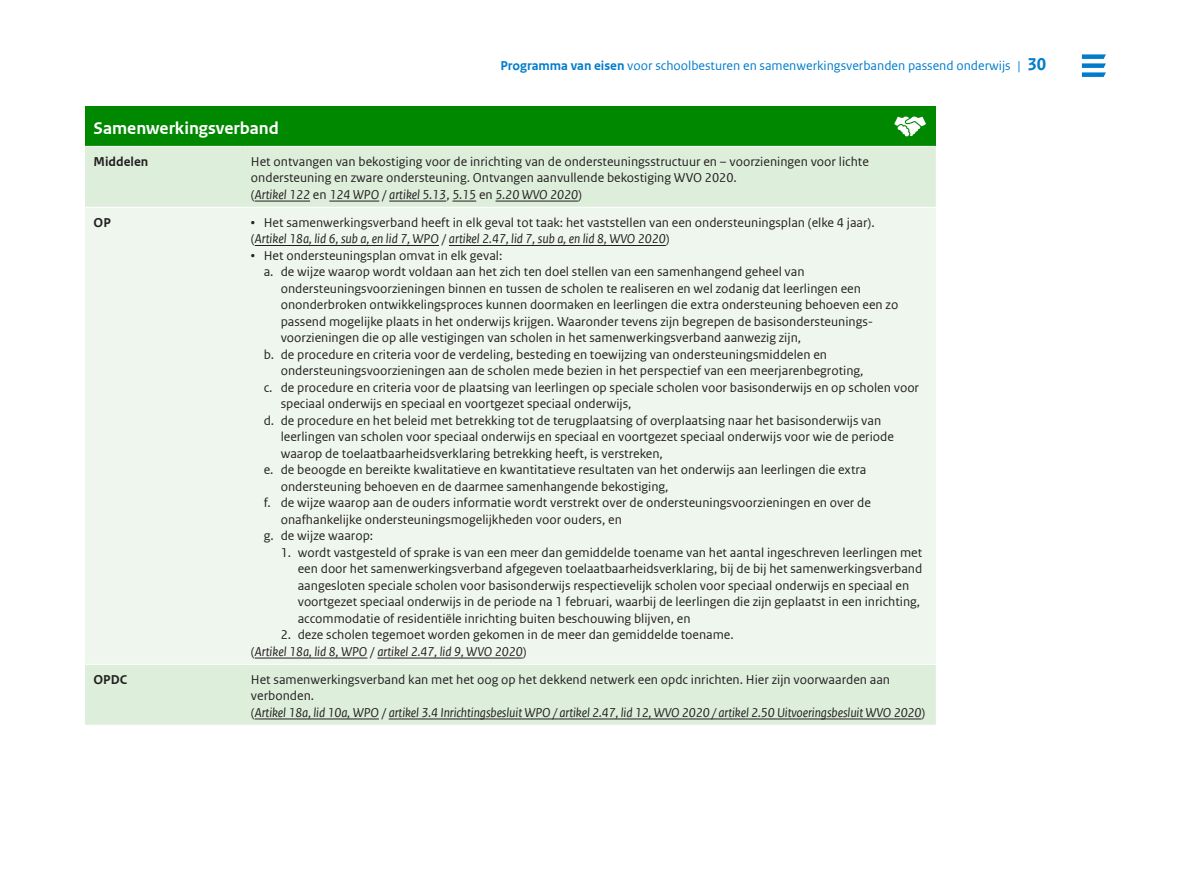
<style>
.page{position:relative;width:1191px;height:893px;background:#fff}
.page>*{position:absolute;margin:0;border:0;box-sizing:border-box;transform-origin:0 0}
.H4_Tabel_kop{font:700 18px "Rijksoverheid Sans Web Text";color:#fff}
.P_Tabel_body{font:13.5px/16.5px "Rijksoverheid Sans Web Text";color:#231f20}
.P_Tabel_body-2{font:italic 13.5px "Rijksoverheid Sans Web Text";letter-spacing:-.005em;color:#231f20}
.t1{font:13.5px "Rijksoverheid Sans Web Text";color:#007ccb}
.P_Tabel_kopjes_links{font:700 13.5px "Rijksoverheid Sans Web Text";color:#231f20}
.s1{font-weight:700}
.s2{font-weight:700;font-size:18px}
.s3{font-style:normal}
.s4{font-size:14.85px}
</style>
<div class="page">
<svg style="left:1082px;top:54px;width:24px;height:23px"></svg>
<div style="left:85px;top:106px;width:850px;height:40px;background:#080"></div>
<div style="left:85px;top:147px;width:850px;height:578px;background:#ddeedb"></div>
<div style="left:85px;top:208px;width:850px;height:456px;background:#eef6ed"></div>
<hr style="left:85px;top:207px;width:157px;height:1px;background:#fff">
<hr style="left:242px;top:207px;width:693px;height:1px;background:#fff">
<hr style="left:85px;top:664px;width:157px;height:1px;background:#fff">
<hr style="left:242px;top:664px;width:693px;height:1px;background:#fff">
<hr style="left:255px;top:201px;width:55px;height:1px;background:#231f20">
<hr style="left:329px;top:201px;width:50px;height:1px;background:#231f20">
<hr style="left:389px;top:201px;width:57px;height:1px;background:#231f20">
<svg style="left:452px;top:201px;width:24px;height:1px"></svg>
<hr style="left:495px;top:201px;width:83px;height:1px;background:#231f20">
<hr style="left:255px;top:245px;width:184px;height:1px;background:#231f20">
<hr style="left:449px;top:245px;width:217px;height:1px;background:#231f20">
<hr style="left:255px;top:658px;width:112px;height:1px;background:#231f20">
<hr style="left:377px;top:658px;width:146px;height:1px;background:#231f20">
<hr style="left:255px;top:719px;width:124px;height:1px;background:#231f20">
<hr style="left:389px;top:719px;width:532px;height:1px;background:#231f20">
<svg style="left:894px;top:116px;width:32px;height:21px"></svg>
<p class="t1" style="left:500px;top:58px;width:547px"><span class="s1">Programma van eisen</span> voor schoolbesturen en samenwerkingsverbanden passend onderwijs | <span class="s2">30</span></p>
<h4 class="H4_Tabel_kop" style="left:94px;top:118px;width:187px">Samenwerkingsverband</h4>
<p class="P_Tabel_kopjes_links" style="left:94px;top:154px;width:56px">Middelen</p>
<p class="P_Tabel_body" style="left:251px;top:153px;width:619px">Het ontvangen van bekostiging voor de inrichting van de ondersteuningsstructuur en – voorzieningen voor lichte ondersteuning en zware ondersteuning. Ontvangen aanvullende bekostiging WVO 2020.</p>
<p class="P_Tabel_body-2" style="left:251px;top:187px;width:333px"><span class="s3">(</span>Artikel 122 <span class="s3">en</span> 124 WPO <span class="s3">/</span> artikel 5.13<span class="s3">,</span> 5.15 <span class="s3">en</span> 5.20 WVO 2020<span class="s3">)</span></p>
<p class="P_Tabel_kopjes_links" style="left:94px;top:215px;width:19px">OP</p>
<p class="P_Tabel_body" style="left:251px;top:214px;width:625px"><span class="s4">•</span> Het samenwerkingsverband heeft in elk geval tot taak: het vaststellen van een ondersteuningsplan (elke 4 jaar).</p>
<p class="P_Tabel_body-2" style="left:251px;top:231px;width:420px"><span class="s3">(</span>Artikel 18a, lid 6, sub a, en lid 7, WPO <span class="s3">/</span> artikel 2.47, lid 7, sub a, en lid 8, WVO 2020<span class="s3">)</span></p>
<p class="P_Tabel_body" style="left:251px;top:247px;width:253px"><span class="s4">•</span> Het ondersteuningsplan omvat in elk geval:</p>
<p class="P_Tabel_body" style="left:281px;top:264px;width:619px;text-indent:-17px">a. de wijze waarop wordt voldaan aan het zich ten doel stellen van een samenhangend geheel van ondersteuningsvoorzieningen binnen en tussen de scholen te realiseren en wel zodanig dat leerlingen een ononderbroken ontwikkelingsproces kunnen doormaken en leerlingen die extra ondersteuning behoeven een zo passend mogelijke plaats in het onderwijs krijgen. Waaronder tevens zijn begrepen de basisondersteunings&shy;voorzieningen die op alle vestigingen van scholen in het samenwerkingsverband aanwezig zijn,</p>
<p class="P_Tabel_body" style="left:281px;top:346px;width:584px;text-indent:-17px">b. de procedure en criteria voor de verdeling, besteding en toewijzing van ondersteuningsmiddelen en ondersteuningsvoorzieningen aan de scholen mede bezien in het perspectief van een meerjarenbegroting,</p>
<p class="P_Tabel_body" style="left:281px;top:379px;width:640px;text-indent:-17px">c. de procedure en criteria voor de plaatsing van leerlingen op speciale scholen voor basisonderwijs en op scholen voor speciaal onderwijs en speciaal en voortgezet speciaal onderwijs,</p>
<p class="P_Tabel_body" style="left:281px;top:412px;width:615px;text-indent:-17px">d. de procedure en het beleid met betrekking tot de terugplaatsing of overplaatsing naar het basisonderwijs van leerlingen van scholen voor speciaal onderwijs en speciaal en voortgezet speciaal onderwijs voor wie de periode waarop de toelaatbaarheidsverklaring betrekking heeft, is verstreken,</p>
<p class="P_Tabel_body" style="left:281px;top:462px;width:587px;text-indent:-17px">e. de beoogde en bereikte kwalitatieve en kwantitatieve resultaten van het onderwijs aan leerlingen die extra ondersteuning behoeven en de daarmee samenhangende bekostiging,</p>
<p class="P_Tabel_body" style="left:281px;top:495px;width:591px;text-indent:-17px">f. de wijze waarop aan de ouders informatie wordt verstrekt over de ondersteuningsvoorzieningen en over de onafhankelijke ondersteuningsmogelijkheden voor ouders, en</p>
<p class="P_Tabel_body" style="left:264px;top:528px;width:111px">g. de wijze waarop:</p>
<p class="P_Tabel_body" style="left:298px;top:544px;width:626px;text-indent:-17px">1. wordt vastgesteld of sprake is van een meer dan gemiddelde toename van het aantal ingeschreven leerlingen met een door het samenwerkingsverband afgegeven toelaatbaarheidsverklaring, bij de bij het samenwerkingsverband aangesloten speciale scholen voor basisonderwijs respectievelijk scholen voor speciaal onderwijs en speciaal en voortgezet speciaal onderwijs in de periode na 1 februari, waarbij de leerlingen die zijn geplaatst in een inrichting, accommodatie of residentiële inrichting buiten beschouwing blijven, en</p>
<p class="P_Tabel_body" style="left:281px;top:627px;width:454px">2. deze scholen tegemoet worden gekomen in de meer dan gemiddelde toename.</p>
<p class="P_Tabel_body-2" style="left:251px;top:644px;width:277px"><span class="s3">(</span>Artikel 18a, lid 8, WPO <span class="s3">/</span> artikel 2.47, lid 9, WVO 2020<span class="s3">)</span></p>
<p class="P_Tabel_kopjes_links" style="left:94px;top:672px;width:35px">OPDC</p>
<p class="P_Tabel_body" style="left:251px;top:671px;width:640px">Het samenwerkingsverband kan met het oog op het dekkend netwerk een opdc inrichten. Hier zijn voorwaarden aan verbonden.</p>
<p class="P_Tabel_body-2" style="left:251px;top:705px;width:676px"><span class="s3">(</span>Artikel 18a, lid 10a, WPO <span class="s3">/</span> artikel 3.4 Inrichtingsbesluit WPO / artikel 2.47, lid 12, WVO 2020 / artikel 2.50 Uitvoeringsbesluit WVO 2020<span class="s3">)</span></p>
</div>
